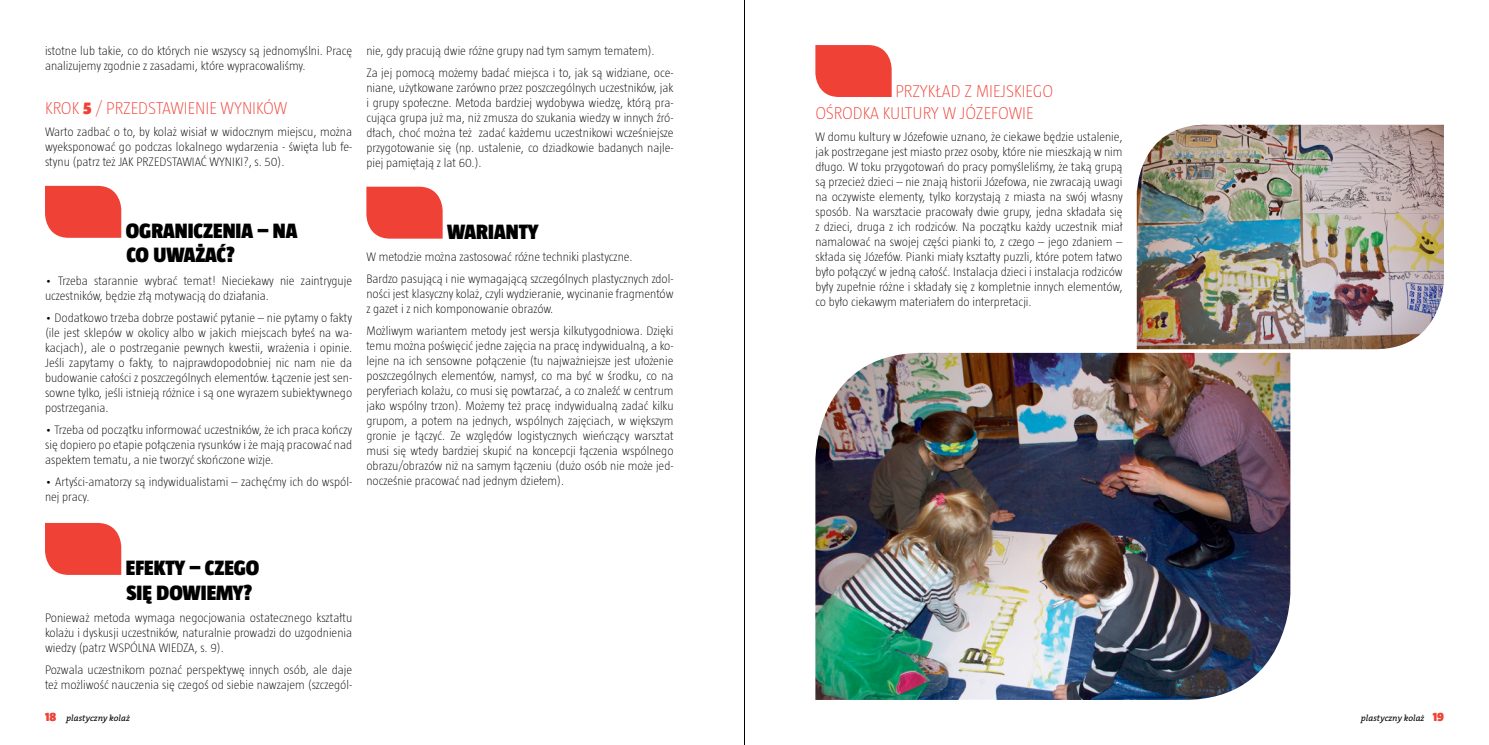
<style>
.page{position:relative;width:1489px;height:745px;background:#fff}
.page>*{position:absolute;margin:0;border:0;box-sizing:border-box;transform-origin:0 0}
.t1{font:900 21.25px "Taz";color:#000}
.t2{font:200 17.5px/22.1px "Taz";color:#ef4136}
.t3{font:200 12.5px/15px "Taz";color:#000}
.t4{font:900 12.5px "Taz";color:#ef4136}
.t5{font:italic 8.75px "The Serif CE";color:#000}
.s1{font-weight:900}
</style>
<div class="page">
<hr style="left:744px;top:0;width:1px;height:744px;background:#000">
<svg style="left:45px;top:186px;width:76px;height:52px;background:#ef4c41"></svg>
<div style="left:45px;top:523px;width:76px;height:51px;background:#ef4136"></div>
<svg style="left:366px;top:186px;width:76px;height:52px;background:#f04e43"></svg>
<svg style="left:815px;top:45px;width:76px;height:52px;background:#ef4c42"></svg>
<img style="left:815px;top:352px;width:475px;height:347px">
<img style="left:1136px;top:125px;width:307px;height:224px">
<p class="t3" style="left:45px;top:43px;width:309px">istotne lub takie, co do których nie wszyscy są jednomyślni. Pracę analizujemy zgodnie z zasadami, które wypracowaliśmy.</p>
<h2 class="t2" style="left:45px;top:97px;width:70px">KROK<span class="s1">5</span>/PRZEDSTA</h2>
<h2 class="t2" style="left:170px;top:97px;width:118px">WIENIE WYNIKÓW</h2>
<p class="t3" style="left:45px;top:124px;width:309px;text-align:justify">Warto zadbać o to, by kolaż wisiał w widocznym miejscu, można wyeksponować go podczas lokalnego wydarzenia - święta lub fe&shy;stynu (patrz też Jak prZEDSTA</p>
<p class="t3" style="left:182px;top:154px;width:104px">WIAĆ wyni ki ?, s. 50).</p>
<p class="t3" style="left:366px;top:40px;width:309px;line-height:22.1px">nie, gdy pracują dwie różne grupy nad tym samym tematem).<br>Za jej pomocą możemy badać miejsca i to, jak są widziane, oce-</p>
<p class="t3" style="left:366px;top:80px;width:309px;text-align:justify">niane, użytkowane zarówno przez poszczególnych uczestników, jak i grupy społeczne. Metoda bardziej wydobywa wiedzę, którą pra&shy;cująca grupa już ma, niż zmusza do szukania wiedzy w innych źró&shy;dłach, choć można też zadać każdemu uczestnikowi wcześniejsze przygotowanie się (np. ustalenie, co dziadkowie badanych najle&shy;piej pamiętają z lat 60.).</p>
<h1 class="t1" style="left:126px;top:218px;width:13px">OGRANI</h1>
<h1 class="t1" style="left:193px;top:218px;width:31px">CZENIA</h1>
<h1 class="t1" style="left:258px;top:218px;width:29px">–NA</h1>
<h1 class="t1" style="left:126px;top:243px;width:42px">CO UWA</h1>
<h1 class="t1" style="left:195px;top:243px;width:41px">ŻAĆ?</h1>
<p class="t3" style="left:45px;top:272px;width:309px">• Trzeba starannie wybrać temat! Nieciekawy nie zaintryguje uczestników, będzie złą motywacją do działania.</p>
<p class="t3" style="left:45px;top:309px;width:309px;text-align:justify">• Dodatkowo trzeba dobrze postawić pytanie – nie pytamy o fakty (ile jest sklepów w okolicy albo w jakich miejscach byłeś na wa&shy;kacjach), ale o postrzeganie pewnych kwestii, wrażenia i opinie.<br>Jeśli zapytamy o fakty, to najprawdopodobniej nic nam nie da budowanie całości z poszczególnych elementów. Łączenie jest sen&shy;sowne tylko, jeśli istnieją różnice i są one wyrazem subiektywnego postrzegania.</p>
<p class="t3" style="left:45px;top:421px;width:309px;text-align:justify">• Trzeba od początku informować uczestników, że ich praca kończy się dopiero po etapie połączenia rysunków i że mają pracować nad aspektem tematu, a nie tworzyć skończone wizje.</p>
<p class="t3" style="left:45px;top:474px;width:309px">• Artyści-amatorzy są indywidualistami – zachęćmy ich do wspól&shy;nej pracy.</p>
<h1 class="t1" style="left:447px;top:219px;width:13px">WARIANTY</h1>
<p class="t3" style="left:366px;top:245px;width:309px;line-height:22.1px">W metodzie można zastosować różne techniki plastyczne.<br>Bardzo pasującą i nie wymagającą szczególnych plastycznych zdol-</p>
<p class="t3" style="left:366px;top:286px;width:309px">ności jest klasyczny kolaż, czyli wydzieranie, wycinanie fragmentów z gazet i z nich komponowanie obrazów.</p>
<p class="t3" style="left:366px;top:323px;width:309px;text-align:justify">Możliwym wariantem metody jest wersja kilkutygodniowa. Dzięki temu można poświęcić jedne zajęcia na pracę indywidualną, a ko&shy;lejne na ich sensowne połączenie (tu najważniejsze jest ułożenie poszczególnych elementów, namysł, co ma być w środku, co na peryferiach kolażu, co musi się powtarzać, a co znaleźć w centrum jako wspólny trzon). Możemy też pracę indywidualną zadać kilku grupom, a potem na jednych, wspólnych zajęciach, w większym gronie je łączyć. Ze względów logistycznych wieńczący warsztat musi się wtedy bardziej skupić na koncepcji łączenia wspólnego obrazu/obrazów niż na samym łączeniu (dużo osób nie może jed&shy;nocześnie pracować nad jednym dziełem).</p>
<h1 class="t1" style="left:126px;top:555px;width:30px">EFEKTY</h1>
<h1 class="t1" style="left:190px;top:555px;width:47px">– CZEGO</h1>
<h1 class="t1" style="left:126px;top:580px;width:44px">SIĘ DOWIEMY</h1>
<h1 class="t1" style="left:243px;top:580px;width:10px">?</h1>
<p class="t3" style="left:45px;top:609px;width:309px;text-align:justify">Ponieważ metoda wymaga negocjowania ostatecznego kształtu kolażu i dyskusji uczestników, naturalnie prowadzi do uzgodnienia wiedzy (patrz wspólna wi edza, s. 9).</p>
<p class="t3" style="left:45px;top:661px;width:309px">Pozwala uczestnikom poznać perspektywę innych osób, ale daje też możliwość nauczenia się czegoś od siebie nawzajem (szczegól-</p>
<h2 class="t2" style="left:815px;top:80px;width:239px;text-indent:149px">Z MIEJSKIEGO<br>OŚRODKA KULTURY W JÓZEF</h2>
<h2 class="t2" style="left:895px;top:80px;width:9px">PRZYKŁAD</h2>
<h2 class="t2" style="left:998px;top:102px;width:35px">OWIE</h2>
<p class="t3" style="left:815px;top:129px;width:309px;text-align:justify">W domu kultury w Józefowie uznano, że ciekawe będzie ustalenie, jak postrzegane jest miasto przez osoby, które nie mieszkają w nim długo. W toku przygotowań do pracy pomyśleliśmy, że taką grupą są przecież dzieci – nie znają historii Józefowa, nie zwracają uwagi na oczywiste elementy, tylko korzystają z miasta na swój własny sposób. Na warsztacie pracowały dwie grupy, jedna składała się z dzieci, druga z ich rodziców. Na początku każdy uczestnik miał namalować na swojej części pianki to, z czego – jego zdaniem – składa się Józefów. Pianki miały kształty puzzli, które potem łatwo było połączyć w jedną całość. Instalacja dzieci i instalacja rodziców były zupełnie różne i składały się z kompletnie innych elementów, co było ciekawym materiałem do interpretacji.</p>
<p class="t4" style="left:45px;top:708px;width:13px">18</p>
<p class="t4" style="left:1432px;top:708px;width:13px">19</p>
<p class="t5" style="left:66px;top:712px;width:65px">plastyczny kolaż</p>
<p class="t5" style="left:1360px;top:712px;width:65px">plastyczny kolaż</p>
</div>
